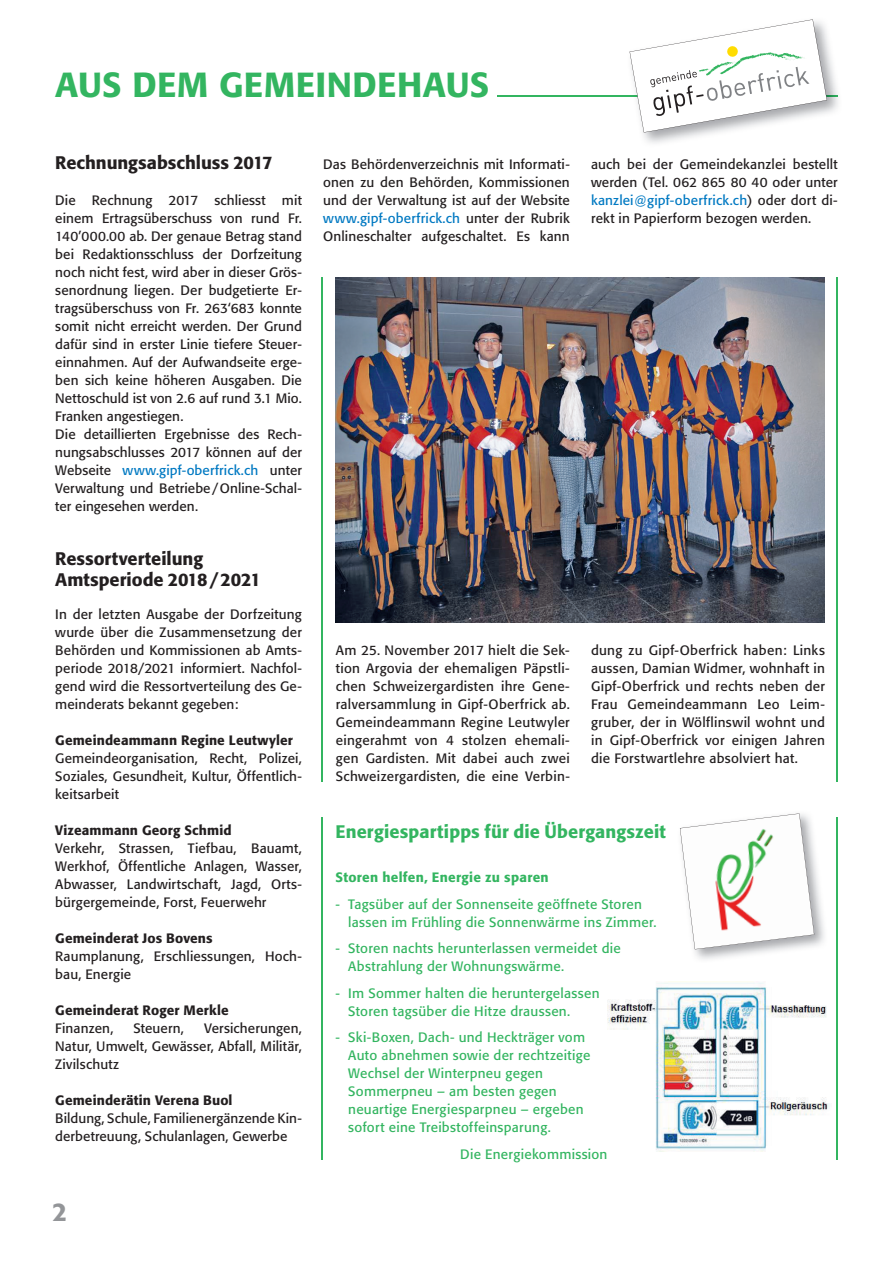
<style>
.page{position:relative;width:893px;height:1263px;background:#fff}
.page>*{position:absolute;margin:0;border:0;box-sizing:border-box;transform-origin:0 0}
.t1{font:500 34.5px "Formata";letter-spacing:.01em;color:#33b560}
.t2{font:500 25.5px "Formata";color:#939598}
.t3{font:500 18px/21px "Formata";color:#231f20}
.t4{font:500 18px "Formata";letter-spacing:.01em;color:#33b560}
.t5{font:13.5px/18px "Formata";letter-spacing:.01em;color:#231f20;text-align:justify}
.t6{font:13.5px/18px "Formata";letter-spacing:.02em;color:#33b560}
.t7{font:500 13.5px "Formata";letter-spacing:.01em;color:#231f20}
.t8{font:500 13.5px "Formata";letter-spacing:.02em;color:#33b560}
.s1{color:#0079c2}
</style>
<div class="page">
<hr style="left:497px;top:95px;width:341px;height:2px;background:#33b560">
<img style="left:629px;top:38px;width:209px;height:105px">
<img style="left:629px;top:95px;width:209px;height:2px">
<svg style="left:630px;top:19px;width:197px;height:114px"></svg>
<img style="left:336px;top:278px;width:489px;height:345px">
<hr style="left:322px;top:817px;width:1px;height:342px;background:#33b560">
<hr style="left:836px;top:817px;width:1px;height:342px;background:#33b560">
<img style="left:694px;top:851px;width:130px;height:108px">
<svg style="left:680px;top:813px;width:134px;height:136px"></svg>
<hr style="left:322px;top:277px;width:1px;height:505px;background:#33b560">
<hr style="left:836px;top:277px;width:2px;height:505px;background:#33b560">
<img style="left:607px;top:981px;width:223px;height:170px">
<h1 class="t1" style="left:55px;top:64px;width:435px">AUS DEM GEMEINDEHAUS</h1>
<h3 class="t3" style="left:55px;top:152px;width:219px">Rechnungsabschluss 2017</h3>
<p class="t5" style="left:55px;top:191px;width:248px;text-align:left">Die Rechnung 2017 schliesst mit einem Ertragsüberschuss von rund Fr.<br>140’000.00 ab. Der genaue Betrag stand bei Redaktionsschluss der Dorfzeitung noch nicht fest, wird aber in dieser Grös&shy;senordnung liegen. Der budgetierte Er&shy;tragsüberschuss von Fr. 263‘683 konnte somit nicht erreicht werden. Der Grund dafür sind in erster Linie tiefere Steuer&shy;einnahmen. Auf der Aufwandseite erge&shy;ben sich keine höheren Ausgaben. Die Nettoschuld ist von 2.6 auf rund 3.1 Mio.<br>Franken angestiegen.<br>Die detaillierten Ergebnisse des Rech&shy;nungsabschlusses 2017 können auf der Webseite <span class="s1">www.gipf-oberfrick.ch</span> unter Verwaltung und Betriebe / Online-Schal&shy;ter eingesehen werden.</p>
<h3 class="t3" style="left:55px;top:548px;width:207px">Ressortverteilung<br>Amtsperiode 2018 / 2021</h3>
<p class="t5" style="left:55px;top:605px;width:248px">In der letzten Ausgabe der Dorfzeitung wurde über die Zusammensetzung der Behörden und Kommissionen ab Amts&shy;periode 2018/2021 informiert. Nachfol&shy;gend wird die Ressortverteilung des Ge&shy;meinderats bekannt gegeben:</p>
<p class="t7" style="left:55px;top:732px;width:239px">Gemeindeammann Regine Leutwyler</p>
<p class="t5" style="left:55px;top:749px;width:248px">Gemeindeorganisation, Recht, Polizei, Soziales, Gesundheit, Kultur, Öffentlich&shy;keitsarbeit</p>
<p class="t7" style="left:55px;top:822px;width:178px">Vizeammann Georg Schmid</p>
<p class="t5" style="left:55px;top:839px;width:248px">Verkehr, Strassen, Tiefbau, Bauamt, Werkhof, Öffentliche Anlagen, Wasser, Abwasser, Landwirtschaft, Jagd, Orts&shy;bürgergemeinde, Forst, Feuerwehr</p>
<p class="t7" style="left:55px;top:930px;width:159px">Gemeinderat Jos Bovens</p>
<p class="t5" style="left:55px;top:947px;width:248px">Raumplanung, Erschliessungen, Hoch&shy;bau, Energie</p>
<p class="t7" style="left:55px;top:1002px;width:175px">Gemeinderat Roger Merkle</p>
<p class="t5" style="left:55px;top:1019px;width:60px">Finanzen,</p>
<p class="t5" style="left:133px;top:1019px;width:52px">Steuern,</p>
<p class="t5" style="left:55px;top:1019px;width:248px;text-indent:149px">Versicherungen, Natur, Umwelt, Gewässer, Abfall, Militär, Zivilschutz</p>
<p class="t7" style="left:55px;top:1092px;width:179px">Gemeinderätin Verena Buol</p>
<p class="t5" style="left:55px;top:1109px;width:248px">Bildung, Schule, Familienergänzende Kin&shy;derbetreuung, Schulanlagen, Gewerbe</p>
<h2 class="t2" style="left:53px;top:1196px;width:16px">2</h2>
<p class="t5" style="left:323px;top:155px;width:248px">Das Behördenverzeichnis mit Informati&shy;onen zu den Behörden, Kommissionen und der Verwaltung ist auf der Website <span class="s1">www.gipf-oberfrick.ch</span> unter der Rubrik Onlineschalter aufgeschaltet. Es kann</p>
<p class="t5" style="left:591px;top:155px;width:248px">auch bei der Gemeindekanzlei bestellt werden (Tel. 062 865 80 40 oder unter <span class="s1">kanzlei@gipf-oberfrick.ch</span>) oder dort di&shy;rekt in Papierform bezogen werden.</p>
<p class="t5" style="left:336px;top:641px;width:235px">Am 25. November 2017 hielt die Sek&shy;tion Argovia der ehemaligen Päpstli&shy;chen Schweizergardisten ihre Gene&shy;ralversammlung in Gipf-Oberfrick ab.<br>Gemeindeammann Regine Leutwyler eingerahmt von 4 stolzen ehemali&shy;gen Gardisten. Mit dabei auch zwei Schweizergardisten, die eine Verbin-</p>
<p class="t5" style="left:591px;top:641px;width:235px">dung zu Gipf-Oberfrick haben: Links aussen, Damian Widmer, wohnhaft in Gipf-Oberfrick und rechts neben der Frau Gemeindeammann Leo Leim&shy;gruber, der in Wölflinswil wohnt und in Gipf-Oberfrick vor einigen Jahren die Forstwartlehre absolviert hat.</p>
<h3 class="t4" style="left:335px;top:820px;width:332px">Energiespartipps für die Übergangszeit</h3>
<p class="t8" style="left:335px;top:869px;width:215px">Storen helfen, Energie zu sparen</p>
<p class="t6" style="left:348px;top:895px;width:310px;text-indent:-13px">- Tagsüber auf der Sonnenseite geöffnete Storen lassen im Frühling die Sonnenwärme ins Zimmer.</p>
<p class="t6" style="left:348px;top:939px;width:274px;text-indent:-13px">- Storen nachts herunterlassen vermeidet die<br>Abstrahlung der Wohnungswärme.</p>
<p class="t6" style="left:348px;top:984px;width:253px;text-indent:-13px">- Im Sommer halten die heruntergelassen<br>Storen tagsüber die Hitze draussen.</p>
<p class="t6" style="left:348px;top:1028px;width:244px;text-indent:-13px">- Ski-Boxen, Dach- und Heckträger vom Auto abnehmen sowie der rechtzeitige Wechsel der Winterpneu gegen Sommerpneu – am besten gegen neuartige Energiesparpneu – ergeben sofort eine Treibstoffeinsparung.</p>
<p class="t6" style="left:460px;top:1145px;width:149px">Die Energiekommission</p>
</div>
